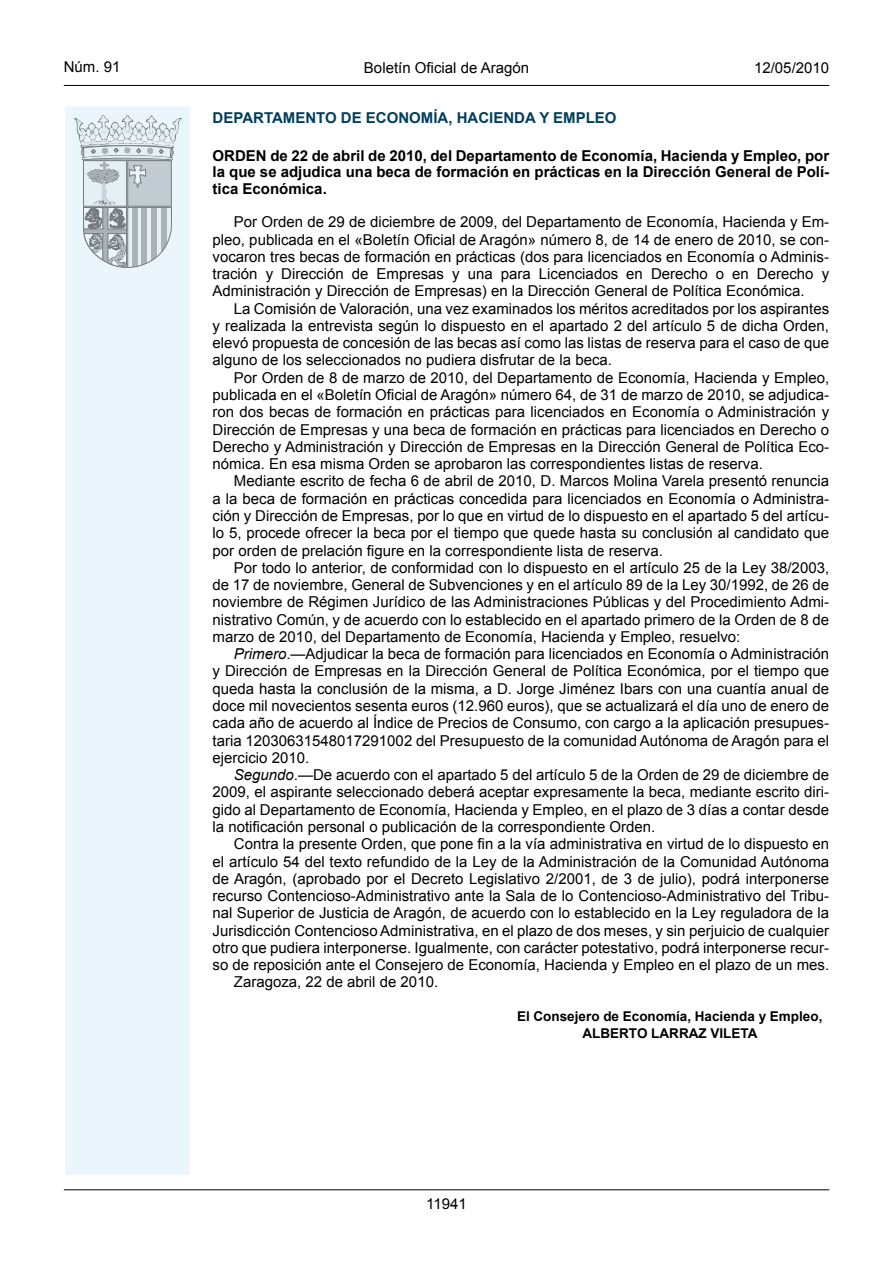
<style>
.page{position:relative;width:893px;height:1263px;background:#fff}
.page>*{position:absolute;margin:0;border:0;box-sizing:border-box;transform-origin:0 0}
.inicio_de_parrafo{font:15px/17.2px "Arial";color:#000;text-align:justify}
.Titulo_text{font:700 15px/16.5px "Arial";color:#000;text-align:justify}
.emisor_text{font:700 15px "Arial";color:#003e5c}
.estilo_head-c{font:15px "Arial";color:#000}
.estilo_head-d{font:15px "Arial";color:#000}
.estilo_head-i{font:15px "Arial";color:#000}
.numero_pagina{font:15px "Arial";color:#000}
.firma_der{font:700 13.5px "Arial";color:#000}
.s1{font-style:italic}
</style>
<div class="page">
<hr style="left:64px;top:85px;width:765px;height:1px;background:#000">
<div style="left:64px;top:105px;width:127px;height:1071px;background:#ebf6fc;border:2px solid #fff"></div>
<svg style="left:75px;top:115px;width:106px;height:153px"></svg>
<hr style="left:64px;top:1189px;width:765px;height:1px;background:#000">
<p class="estilo_head-i" style="left:64px;top:57px;width:58px">Núm. 91</p>
<p class="estilo_head-c" style="left:364px;top:57px;width:167px">Boletín Oficial de Aragón</p>
<p class="estilo_head-d" style="left:754px;top:57px;width:77px">12/05/2010</p>
<p class="emisor_text" style="left:213px;top:108px;width:405px">DEPARTAMENTO DE ECONOMÍA, HACIENDA Y EMPLEO</p>
<p class="Titulo_text" style="left:213px;top:148px;width:618px">ORDEN de 22 de abril de 2010, del Departamento de Economía, Hacienda y Empleo, por la que se adjudica una beca de formación en prácticas en la Dirección General de Polí&shy;tica Económica.</p>
<p class="inicio_de_parrafo" style="left:213px;top:213px;width:618px;text-indent:21px">Por Orden de 29 de diciembre de 2009, del Departamento de Economía, Hacienda y Em&shy;pleo, publicada en el «Boletín Oficial de Aragón» número 8, de 14 de enero de 2010, se con&shy;vocaron tres becas de formación en prácticas (dos para licenciados en Economía o Adminis&shy;tración y Dirección de Empresas y una para Licenciados en Derecho o en Derecho y Administración y Dirección de Empresas) en la Dirección General de Política Económica.</p>
<p class="inicio_de_parrafo" style="left:213px;top:300px;width:618px;text-indent:21px">La Comisión de Valoración, una vez examinados los méritos acreditados por los aspirantes y realizada la entrevista según lo dispuesto en el apartado 2 del artículo 5 de dicha Orden, elevó propuesta de concesión de las becas así como las listas de reserva para el caso de que alguno de los seleccionados no pudiera disfrutar de la beca.</p>
<p class="inicio_de_parrafo" style="left:213px;top:369px;width:618px;text-indent:21px">Por Orden de 8 de marzo de 2010, del Departamento de Economía, Hacienda y Empleo, publicada en el «Boletín Oficial de Aragón» número 64, de 31 de marzo de 2010, se adjudica&shy;ron dos becas de formación en prácticas para licenciados en Economía o Administración y Dirección de Empresas y una beca de formación en prácticas para licenciados en Derecho o Derecho y Administración y Dirección de Empresas en la Dirección General de Política Eco&shy;nómica. En esa misma Orden se aprobaron las correspondientes listas de reserva.</p>
<p class="inicio_de_parrafo" style="left:213px;top:473px;width:618px;text-indent:21px">Mediante escrito de fecha 6 de abril de 2010, D. Marcos Molina Varela presentó renuncia a la beca de formación en prácticas concedida para licenciados en Economía o Administra&shy;ción y Dirección de Empresas, por lo que en virtud de lo dispuesto en el apartado 5 del artícu&shy;lo 5, procede ofrecer la beca por el tiempo que quede hasta su conclusión al candidato que por orden de prelación figure en la correspondiente lista de reserva.</p>
<p class="inicio_de_parrafo" style="left:213px;top:559px;width:618px;text-indent:21px">Por todo lo anterior, de conformidad con lo dispuesto en el artículo 25 de la Ley 38/2003, de 17 de noviembre, General de Subvenciones y en el artículo 89 de la Ley 30/1992, de 26 de noviembre de Régimen Jurídico de las Administraciones Públicas y del Procedimiento Admi&shy;nistrativo Común, y de acuerdo con lo establecido en el apartado primero de la Orden de 8 de marzo de 2010, del Departamento de Economía, Hacienda y Empleo, resuelvo:</p>
<p class="inicio_de_parrafo" style="left:213px;top:645px;width:618px;text-indent:21px"><span class="s1">Primero</span>.—Adjudicar la beca de formación para licenciados en Economía o Administración y Dirección de Empresas en la Dirección General de Política Económica, por el tiempo que queda hasta la conclusión de la misma, a D. Jorge Jiménez Ibars con una cuantía anual de doce mil novecientos sesenta euros (12.960 euros), que se actualizará el día uno de enero de cada año de acuerdo al Índice de Precios de Consumo, con cargo a la aplicación presupues&shy;taria 12030631548017291002 del Presupuesto de la comunidad Autónoma de Aragón para el ejercicio 2010.</p>
<p class="inicio_de_parrafo" style="left:213px;top:766px;width:618px;text-indent:21px"><span class="s1">Segundo</span>.—De acuerdo con el apartado 5 del artículo 5 de la Orden de 29 de diciembre de 2009, el aspirante seleccionado deberá aceptar expresamente la beca, mediante escrito diri&shy;gido al Departamento de Economía, Hacienda y Empleo, en el plazo de 3 días a contar desde la notificación personal o publicación de la correspondiente Orden.</p>
<p class="inicio_de_parrafo" style="left:213px;top:835px;width:618px;text-indent:21px">Contra la presente Orden, que pone fin a la vía administrativa en virtud de lo dispuesto en el artículo 54 del texto refundido de la Ley de la Administración de la Comunidad Autónoma de Aragón, (aprobado por el Decreto Legislativo 2/2001, de 3 de julio), podrá interponerse recurso Contencioso-Administrativo ante la Sala de lo Contencioso-Administrativo del Tribu&shy;nal Superior de Justicia de Aragón, de acuerdo con lo establecido en la Ley reguladora de la Jurisdicción Contencioso Administrativa, en el plazo de dos meses, y sin perjuicio de cualquier otro que pudiera interponerse. Igualmente, con carácter potestativo, podrá interponerse recur&shy;so de reposición ante el Consejero de Economía, Hacienda y Empleo en el plazo de un mes.</p>
<p class="inicio_de_parrafo" style="left:234px;top:974px;width:206px">Zaragoza, 22 de abril de 2010.</p>
<p class="firma_der" style="left:517px;top:1008px;width:307px">El Consejero de Economía, Hacienda y Empleo,</p>
<p class="firma_der" style="left:582px;top:1024px;width:176px">ALBERTO LARRAZ VILETA</p>
<p class="numero_pagina" style="left:426px;top:1194px;width:42px">11941</p>
</div>
